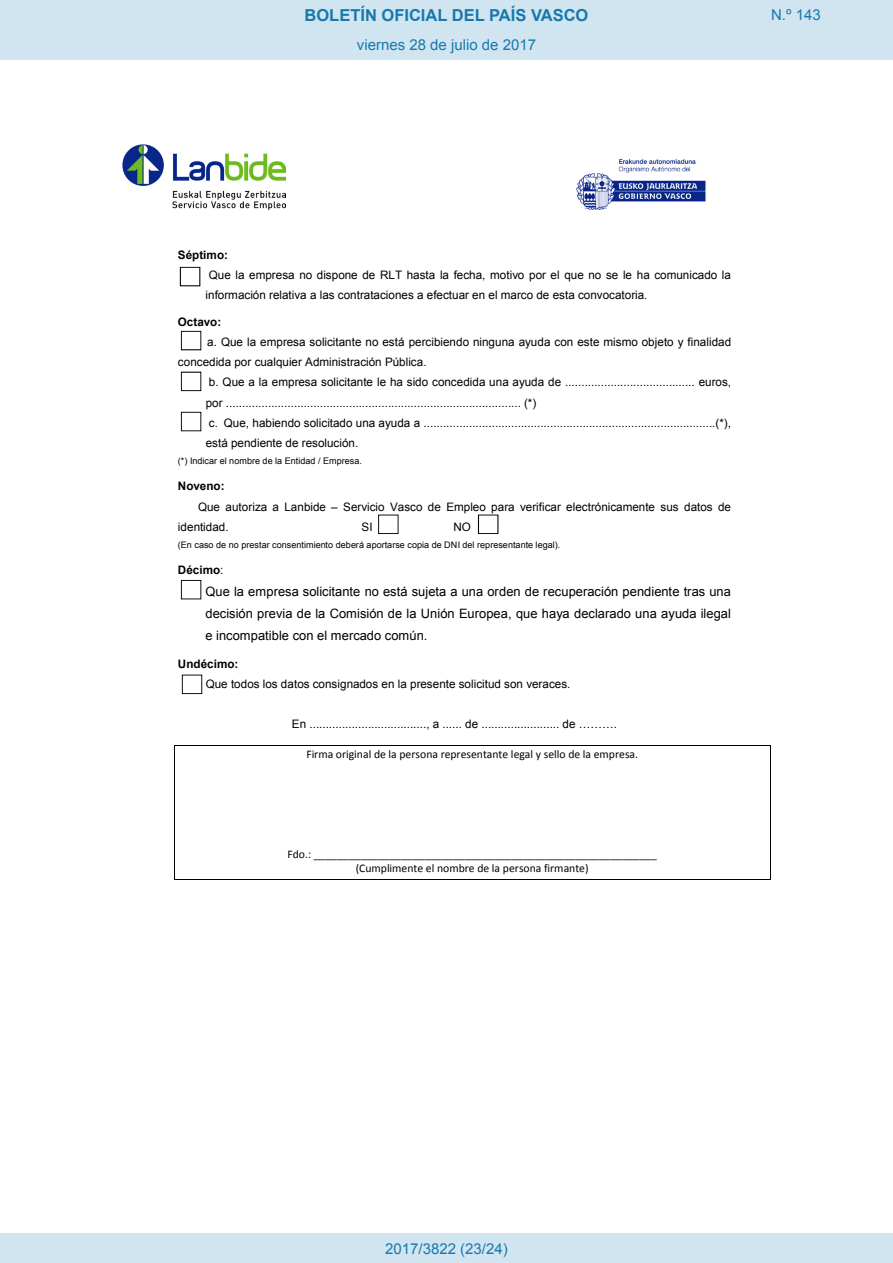
<style>
.page{position:relative;width:893px;height:1263px;background:#fff}
.page>*{position:absolute;margin:0;border:0;box-sizing:border-box;transform-origin:0 0}
.t1{font:700 16.5px "Arial";color:#1879ad}
.Paginacion_Centro{font:15px "Arial";color:#1879ad}
.t2{font:12.9px/22.4px "Arial";color:#000;text-align:justify}
.t3{font:11.7px/20.2px "Arial";letter-spacing:.005em;color:#000}
.t4{font:11.7px/14.2px "Calibri";letter-spacing:-.005em;color:#000;text-align:center}
.t5{font:700 11.7px "Arial";letter-spacing:.005em;color:#000}
.t6{font:9px "Arial";color:#000}
.s1{font-weight:700}
.s2{font-weight:400}
</style>
<div class="page">
<div style="left:0;top:0;width:893px;height:60px;background:#d0e5f0"></div>
<div style="left:0;top:1233px;width:893px;height:30px;background:#d0e5f0"></div>
<img style="left:122px;top:144px;width:163px;height:66px">
<img style="left:576px;top:158px;width:130px;height:52px">
<hr style="left:175px;top:745px;width:595px;height:1px;background:#000">
<hr style="left:175px;top:879px;width:595px;height:1px;background:#000">
<svg style="left:174px;top:745px;width:1px;height:135px"></svg>
<svg style="left:770px;top:745px;width:1px;height:135px"></svg>
<svg style="left:180px;top:267px;width:20px;height:19px"></svg>
<svg style="left:181px;top:372px;width:20px;height:19px"></svg>
<svg style="left:181px;top:412px;width:20px;height:19px"></svg>
<svg style="left:378px;top:515px;width:21px;height:19px"></svg>
<svg style="left:182px;top:675px;width:20px;height:19px"></svg>
<svg style="left:181px;top:580px;width:20px;height:19px"></svg>
<svg style="left:478px;top:515px;width:20px;height:19px"></svg>
<svg style="left:181px;top:331px;width:20px;height:19px"></svg>
<h1 class="t1" style="left:305px;top:4px;width:285px">BOLETÍN OFICIAL DEL PAÍS VASCO</h1>
<p class="Paginacion_Centro" style="left:357px;top:35px;width:181px">viernes 28 de julio de 2017</p>
<p class="Paginacion_Centro" style="left:771px;top:5px;width:51px">N.º 143</p>
<p class="t3" style="left:205px;top:245px;width:527px;text-indent:-28px"><span class="s1">Séptimo:<br></span>Que la empresa no dispone de RLT hasta la fecha, motivo por el que no se le ha comunicado la información relativa a las contrataciones a efectuar en el marco de esta convocatoria.</p>
<p class="t5" style="left:178px;top:314px;width:45px">Octavo:</p>
<p class="t3" style="left:207px;top:332px;width:525px">a. Que la empresa solicitante no está percibiendo ninguna ayuda con este mismo objeto y finalidad</p>
<p class="t3" style="left:178px;top:352px;width:250px">concedida por cualquier Administración Pública.</p>
<p class="t3" style="left:209px;top:372px;width:524px">b. Que a la empresa solicitante le ha sido concedida una ayuda de ........................................ euros,</p>
<p class="t3" style="left:206px;top:393px;width:332px">por ........................................................................................... (*)</p>
<p class="t3" style="left:209px;top:413px;width:524px">c. Que, habiendo solicitado una ayuda a ..........................................................................................(*),</p>
<p class="t3" style="left:206px;top:433px;width:154px">está pendiente de resolución.</p>
<p class="t6" style="left:178px;top:455px;width:185px">(*) Indicar el nombre de la Entidad / Empresa.</p>
<p class="t5" style="left:178px;top:478px;width:48px">Noveno:</p>
<p class="t3" style="left:198px;top:497px;width:535px">Que autoriza a Lanbide – Servicio Vasco de Empleo para verificar electrónicamente sus datos de</p>
<p class="t3" style="left:178px;top:517px;width:52px">identidad.</p>
<p class="t3" style="left:362px;top:517px;width:13px">SI</p>
<p class="t3" style="left:453px;top:517px;width:19px">NO</p>
<p class="t6" style="left:178px;top:539px;width:384px">(En caso de no prestar consentimiento deberá aportarse copia de DNI del representante legal).</p>
<p class="t5" style="left:178px;top:562px;width:47px">Décimo<span class="s2">:</span></p>
<p class="t2" style="left:205px;top:580px;width:527px">Que la empresa solicitante no está sujeta a una orden de recuperación pendiente tras una decisión previa de la Comisión de la Unión Europea, que haya declarado una ayuda ilegal e incompatible con el mercado común.</p>
<p class="t3" style="left:206px;top:653px;width:366px;text-indent:-28px"><span class="s1">Undécimo:<br></span>Que todos los datos consignados en la presente solicitud son veraces.</p>
<p class="t3" style="left:292px;top:714px;width:327px">En ...................................., a ...... de ........................ de ……….</p>
<p class="t4" style="left:306px;top:747px;width:333px">Firma original de la persona representante legal y sello de la empresa.</p>
<p class="t4" style="left:288px;top:847px;width:371px">Fdo.: ___________________________________________________________ (Cumplimente el nombre de la persona firmante)</p>
<p class="Paginacion_Centro" style="left:385px;top:1238px;width:124px">2017/3822 (23/24)</p>
</div>
